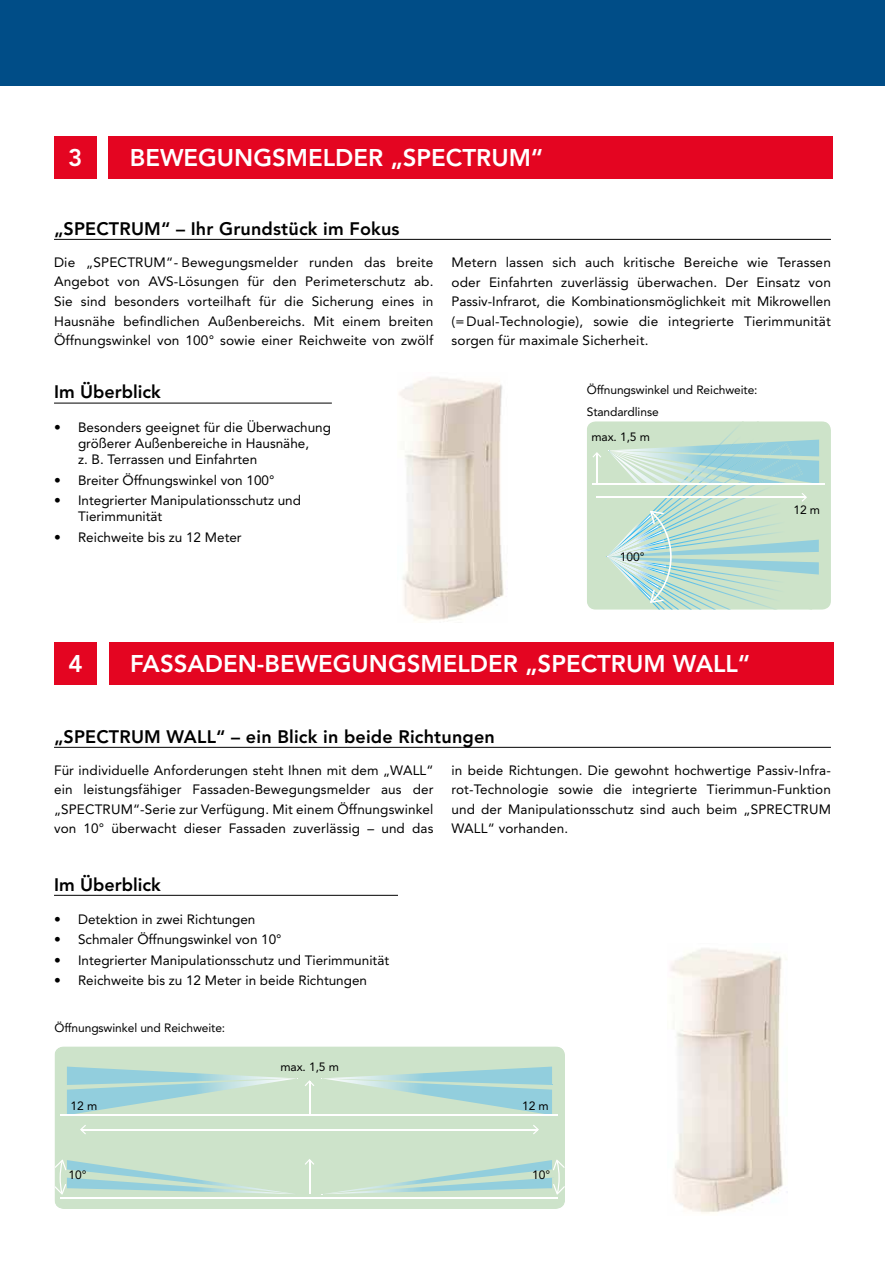
<style>
.page{position:relative;width:885px;height:1263px;background:#fff}
.page>*{position:absolute;margin:0;border:0;box-sizing:border-box;transform-origin:0 0}
.t1{font:800 24px "Avenir LT Std";color:#fff}
.t2{font:800 18px "Avenir LT Std";letter-spacing:.01em;color:#000}
.t3{font:13.5px/19.5px "Avenir LT Std";color:#000;text-align:justify}
.t4{font:12px/22.5px "Avenir LT Std";letter-spacing:-.005em;color:#000}
</style>
<div class="page">
<div style="left:0;top:0;width:884px;height:85px;background:#004d87"></div>
<hr style="left:54px;top:239px;width:776px;height:1px;background:#000">
<hr style="left:54px;top:747px;width:776px;height:1px;background:#000">
<div style="left:108px;top:136px;width:724px;height:43px;background:#e40521"></div>
<div style="left:109px;top:642px;width:724px;height:43px;background:#e40521"></div>
<hr style="left:54px;top:403px;width:278px;height:1px;background:#000">
<hr style="left:54px;top:895px;width:344px;height:1px;background:#000">
<div style="left:54px;top:136px;width:43px;height:43px;background:#e40521"></div>
<div style="left:54px;top:642px;width:43px;height:43px;background:#e40521"></div>
<div style="left:55px;top:1046px;width:510px;height:163px;background:#cde3ca"></div>
<hr style="left:309px;top:1081px;width:1px;height:34px;background:#fff">
<svg style="left:304px;top:1080px;width:10px;height:6px"></svg>
<hr style="left:309px;top:1160px;width:1px;height:33px;background:#fff">
<svg style="left:304px;top:1159px;width:10px;height:6px"></svg>
<hr style="left:309px;top:1129px;width:228px;height:1px;background:#fff">
<svg style="left:533px;top:1125px;width:6px;height:9px"></svg>
<svg style="left:322px;top:1066px;width:231px;height:48px;background:#b6dbd3"></svg>
<hr style="left:81px;top:1129px;width:228px;height:1px;background:#fff">
<svg style="left:80px;top:1125px;width:6px;height:9px"></svg>
<img style="left:67px;top:1086px;width:230px;height:28px">
<svg style="left:67px;top:1066px;width:231px;height:20px;background:#b4dad5"></svg>
<svg style="left:322px;top:1159px;width:242px;height:36px;background:#c0decf"></svg>
<svg style="left:54px;top:1159px;width:244px;height:36px;background:#c0ded0"></svg>
<hr style="left:61px;top:1114px;width:497px;height:1px;background:#fff">
<hr style="left:61px;top:1197px;width:497px;height:1px;background:#fff">
<div style="left:587px;top:421px;width:243px;height:188px;background:#cde3c9"></div>
<img style="left:607px;top:421px;width:152px;height:3px">
<img style="left:607px;top:424px;width:172px;height:69px">
<hr style="left:596px;top:453px;width:1px;height:31px;background:#fff">
<svg style="left:592px;top:452px;width:9px;height:6px"></svg>
<hr style="left:596px;top:497px;width:209px;height:1px;background:#fff">
<svg style="left:606px;top:493px;width:212px;height:116px;background:#c0dfd0"></svg>
<svg style="left:608px;top:440px;width:212px;height:43px;background:#afd8d7"></svg>
<img style="left:608px;top:450px;width:34px;height:33px">
<hr style="left:592px;top:483px;width:232px;height:1px;background:#fff">
<img style="left:399px;top:377px;width:105px;height:244px">
<img style="left:670px;top:948px;width:113px;height:266px">
<h1 class="t1" style="left:68px;top:144px;width:16px">3</h1>
<h1 class="t1" style="left:130px;top:144px;width:415px">BEWEGUNGSMELDER „SPECTRUM“</h1>
<h2 class="t2" style="left:54px;top:218px;width:347px">„SPECTRUM“ – Ihr Grundstück im Fokus</h2>
<p class="t3" style="left:54px;top:253px;width:381px">Die „SPECTRUM“- Bewegungsmelder runden das breite Angebot von AVS-Lösungen für den Perimeterschutz ab.<br>Sie sind besonders vorteilhaft für die Sicherung eines in Hausnähe befindlichen Außenbereichs. Mit einem breiten Öffnungswinkel von 100° sowie einer Reichweite von zwölf</p>
<p class="t3" style="left:451px;top:253px;width:381px">Metern lassen sich auch kritische Bereiche wie Terassen oder Einfahrten zuverlässig überwachen. Der Einsatz von Passiv-Infrarot, die Kombinationsmöglichkeit mit Mikrowellen (=Dual-Technologie), sowie die integrierte Tierimmunität sorgen für maximale Sicherheit.</p>
<h2 class="t2" style="left:54px;top:382px;width:108px">Im Überblick</h2>
<p class="t3" style="left:78px;top:419px;width:254px;line-height:16.2px;text-align:left;text-indent:-24px">• Besonders geeignet für die Überwachung größerer Außenbereiche in Hausnähe,<br>z. B. Terrassen und Einfahrten</p>
<p class="t3" style="left:54px;top:470px;width:222px">• Breiter Öffnungswinkel von 100°</p>
<p class="t3" style="left:78px;top:492px;width:224px;line-height:16.2px;text-indent:-24px">• Integrierter Manipulationsschutz und<br>Tierimmunität</p>
<p class="t3" style="left:54px;top:527px;width:189px">• Reichweite bis zu 12 Meter</p>
<p class="t4" style="left:586px;top:379px;width:172px">Öffnungswinkel und Reichweite:<br>Standardlinse</p>
<p class="t4" style="left:591px;top:426px;width:60px">max. 1,5 m</p>
<p class="t4" style="left:619px;top:546px;width:26px">100°</p>
<h1 class="t1" style="left:69px;top:650px;width:16px">4</h1>
<h1 class="t1" style="left:130px;top:650px;width:621px">FASSADEN-BEWEGUNGSMELDER „SPECTRUM WALL“</h1>
<p class="t4" style="left:793px;top:499px;width:28px">12 m</p>
<h2 class="t2" style="left:54px;top:726px;width:442px">„SPECTRUM WALL“ – ein Blick in beide Richtungen</h2>
<p class="t3" style="left:54px;top:761px;width:381px">Für individuelle Anforderungen steht Ihnen mit dem „WALL“ ein leistungsfähiger Fassaden-Bewegungsmelder aus der „SPECTRUM“-Serie zur Verfügung. Mit einem Öffnungswinkel von 10° überwacht dieser Fassaden zuverlässig – und das</p>
<p class="t3" style="left:451px;top:761px;width:381px">in beide Richtungen. Die gewohnt hochwertige Passiv-Infra&shy;rot-Technologie sowie die integrierte Tierimmun-Funktion und der Manipulationsschutz sind auch beim „SPRECTRUM WALL“ vorhanden.</p>
<h2 class="t2" style="left:54px;top:874px;width:108px">Im Überblick</h2>
<p class="t3" style="left:54px;top:909px;width:203px">• Detektion in zwei Richtungen</p>
<p class="t3" style="left:54px;top:930px;width:229px">• Schmaler Öffnungswinkel von 10°</p>
<p class="t3" style="left:54px;top:950px;width:336px">• Integrierter Manipulationsschutz und Tierimmunität</p>
<p class="t3" style="left:54px;top:971px;width:314px">• Reichweite bis zu 12 Meter in beide Richtungen</p>
<p class="t4" style="left:54px;top:1016px;width:172px">Öffnungswinkel und Reichweite:</p>
<p class="t4" style="left:280px;top:1055px;width:60px">max. 1,5 m</p>
<p class="t4" style="left:71px;top:1094px;width:28px">12 m</p>
<p class="t4" style="left:522px;top:1095px;width:28px">12 m</p>
<p class="t4" style="left:68px;top:1163px;width:19px">10°</p>
<p class="t4" style="left:532px;top:1163px;width:19px">10°</p>
</div>
